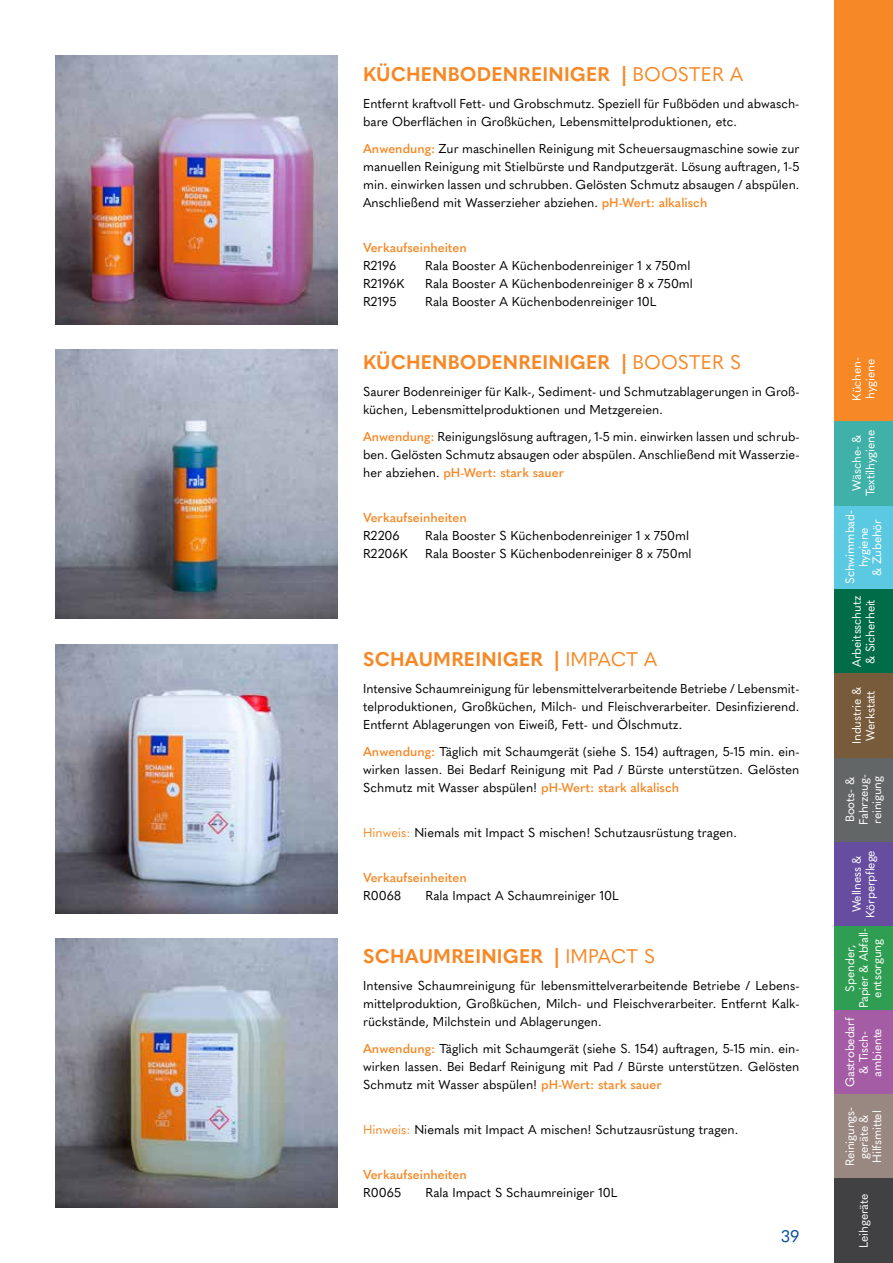
<style>
.page{position:relative;width:893px;height:1263px;background:#fff}
.page>*{position:absolute;margin:0;border:0;box-sizing:border-box;transform-origin:0 0}
.t1{font:700 19.5px "Quasimoda";letter-spacing:.01em;color:#f68826}
.t2{font:16.5px "Quasimoda";color:#004c9c}
.t3{font:12.75px/18px "Quasimoda";color:#000;text-align:justify}
.t4{font:600 12.75px "Quasimoda";color:#f68826}
.t5{font:12px/13.5px "Quasimoda";letter-spacing:-.01em;color:#fff;text-align:center}
.s1{font-weight:400}
.s2{font-weight:600;color:#f68826}
.s3{font-size:9px;color:#fff}
.s4{color:#f68826}
</style>
<div class="page">
<img style="left:55px;top:55px;width:283px;height:269px">
<img style="left:55px;top:644px;width:283px;height:269px">
<img style="left:55px;top:939px;width:283px;height:269px">
<img style="left:55px;top:350px;width:283px;height:269px">
<div style="left:834px;top:337px;width:59px;height:84px;background:#f68826"></div>
<div style="left:834px;top:0;width:59px;height:344px;background:#f68826"></div>
<div style="left:834px;top:505px;width:59px;height:84px;background:#5bc9e1"></div>
<div style="left:834px;top:758px;width:59px;height:84px;background:#636667"></div>
<div style="left:834px;top:589px;width:59px;height:85px;background:#006d48"></div>
<div style="left:834px;top:842px;width:59px;height:84px;background:#674da0"></div>
<div style="left:834px;top:421px;width:59px;height:84px;background:#3fb1a9"></div>
<div style="left:834px;top:674px;width:59px;height:84px;background:#785b3b"></div>
<div style="left:834px;top:926px;width:59px;height:84px;background:#2f9e52"></div>
<div style="left:834px;top:1010px;width:59px;height:84px;background:#a45ca4"></div>
<div style="left:834px;top:1094px;width:59px;height:85px;background:#998781"></div>
<div style="left:834px;top:1179px;width:59px;height:84px;background:#414042"></div>
<h1 class="t1" style="left:363px;top:59px;width:381px">KÜCHENBODENREINIGER | <span class="s1">BOOSTER A</span></h1>
<p class="t3" style="left:363px;top:94px;width:438px">Entfernt kraftvoll Fett- und Grobschmutz. Speziell für Fußböden und abwasch&shy;bare Oberflächen in Großküchen, Lebensmittelproduktionen, etc.</p>
<p class="t3" style="left:363px;top:139px;width:438px"><span class="s2">Anwendung:</span> Zur maschinellen Reinigung mit Scheuersaugmaschine sowie zur manuellen Reinigung mit Stielbürste und Randputzgerät. Lösung auftragen, 1-5 min. einwirken lassen und schrubben. Gelösten Schmutz absaugen / abspülen.<br>Anschließend mit Wasserzieher abziehen. <span class="s2">pH-Wert: alkalisch</span></p>
<p class="t4" style="left:363px;top:238px;width:105px">Verkaufseinheiten</p>
<p class="t3" style="left:363px;top:256px;width:43px;text-align:left">R2196<br>R2196K<br>R2195</p>
<p class="t3" style="left:425px;top:256px;width:269px;text-align:left">Rala Booster A Küchenbodenreiniger 1 x 750ml<br>Rala Booster A Küchenbodenreiniger 8 x 750ml<br>Rala Booster A Küchenbodenreiniger 10L</p>
<h1 class="t1" style="left:363px;top:347px;width:379px">KÜCHENBODENREINIGER | <span class="s1">BOOSTER S</span></h1>
<p class="t3" style="left:363px;top:382px;width:438px">Saurer Bodenreiniger für Kalk-, Sediment- und Schmutzablagerungen in Groß&shy;küchen, Lebensmittelproduktionen und Metzgereien.</p>
<p class="t3" style="left:363px;top:427px;width:438px"><span class="s2">Anwendung:</span> Reinigungslösung auftragen, 1-5 min. einwirken lassen und schrub&shy;ben. Gelösten Schmutz absaugen oder abspülen. Anschließend mit Wasserzie&shy;her abziehen. <span class="s2">pH-Wert: stark sauer</span></p>
<p class="t4" style="left:363px;top:508px;width:105px">Verkaufseinheiten</p>
<p class="t3" style="left:363px;top:526px;width:330px">R2206<br>R2206K <span class="s3">i</span>Rala Booster S Küchenbodenreiniger 8 x 750ml</p>
<p class="t3" style="left:425px;top:526px;width:265px">Rala Booster S Küchenbodenreiniger 1 x 750ml</p>
<h1 class="t1" style="left:363px;top:644px;width:295px">SCHAUMREINIGER | <span class="s1">IMPACT A</span></h1>
<p class="t3" style="left:363px;top:679px;width:438px">Intensive Schaumreinigung für lebensmittelverarbeitende Betriebe / Lebensmit&shy;telproduktionen, Großküchen, Milch- und Fleischverarbeiter. Desinfizierend.<br>Entfernt Ablagerungen von Eiweiß, Fett- und Ölschmutz.</p>
<p class="t3" style="left:363px;top:742px;width:438px"><span class="s2">Anwendung:</span> Täglich mit Schaumgerät (siehe S. 154) auftragen, 5-15 min. ein&shy;wirken lassen. Bei Bedarf Reinigung mit Pad / Bürste unterstützen. Gelösten Schmutz mit Wasser abspülen! <span class="s2">pH-Wert: stark alkalisch</span></p>
<p class="t3" style="left:363px;top:823px;width:375px"><span class="s4">Hinweis:</span> Niemals mit Impact S mischen! Schutzausrüstung tragen.</p>
<p class="t4" style="left:363px;top:868px;width:105px">Verkaufseinheiten</p>
<p class="t3" style="left:363px;top:886px;width:39px">R0068</p>
<p class="t3" style="left:426px;top:886px;width:195px">Rala Impact A Schaumreiniger 10L</p>
<h1 class="t1" style="left:363px;top:941px;width:293px">SCHAUMREINIGER | <span class="s1">IMPACT S</span></h1>
<p class="t3" style="left:363px;top:976px;width:438px">Intensive Schaumreinigung für lebensmittelverarbeitende Betriebe / Lebens&shy;mittelproduktion, Großküchen, Milch- und Fleischverarbeiter. Entfernt Kalk&shy;rückstände, Milchstein und Ablagerungen.</p>
<p class="t3" style="left:363px;top:1039px;width:438px"><span class="s2">Anwendung:</span> Täglich mit Schaumgerät (siehe S. 154) auftragen, 5-15 min. ein&shy;wirken lassen. Bei Bedarf Reinigung mit Pad / Bürste unterstützen. Gelösten Schmutz mit Wasser abspülen! <span class="s2">pH-Wert: stark sauer</span></p>
<p class="t3" style="left:363px;top:1120px;width:377px"><span class="s4">Hinweis:</span> Niemals mit Impact A mischen! Schutzausrüstung tragen.</p>
<p class="t4" style="left:363px;top:1165px;width:105px">Verkaufseinheiten</p>
<p class="t3" style="left:363px;top:1183px;width:40px">R0065</p>
<p class="t3" style="left:426px;top:1183px;width:193px">Rala Impact S Schaumreiniger 10L</p>
<p class="t2" style="left:781px;top:1224px;width:20px">39</p>
<p class="t5" style="left:849px;top:401px;width:45px;text-align:left;rotate:-90deg">Küchen&shy;hygiene</p>
<p class="t5" style="left:849px;top:496px;width:68px;rotate:-90deg">Wäsche- &amp;<br>Textilhygiene</p>
<p class="t5" style="left:842px;top:584px;width:75px;rotate:-90deg">Schwimmbad&shy;hygiene<br>&amp; Zubehör</p>
<p class="t5" style="left:849px;top:667px;width:73px;text-align:left;rotate:-90deg">Arbeitsschutz &amp; Sicherheit</p>
<p class="t5" style="left:849px;top:744px;width:59px;text-align:left;rotate:-90deg">Industrie &amp;<br>Werkstatt</p>
<p class="t5" style="left:842px;top:825px;width:52px;text-align:left;rotate:-90deg">Boots- &amp;<br>Fahrzeug&shy;reinigung</p>
<p class="t5" style="left:849px;top:918px;width:69px;rotate:-90deg">Wellness &amp;<br>Körperpflege</p>
<p class="t5" style="left:842px;top:1008px;width:82px;rotate:-90deg">Spender,<br>Papier &amp; Abfall&shy;entsorgung</p>
<p class="t5" style="left:842px;top:1087px;width:71px;rotate:-90deg">Gastrobedarf &amp; Tisch&shy;ambiente</p>
<p class="t5" style="left:842px;top:1166px;width:61px;rotate:-90deg">Reinigungs&shy;geräte &amp;<br>Hilfsmittel</p>
<p class="t5" style="left:856px;top:1248px;width:56px;rotate:-90deg">Leihgeräte</p>
</div>
